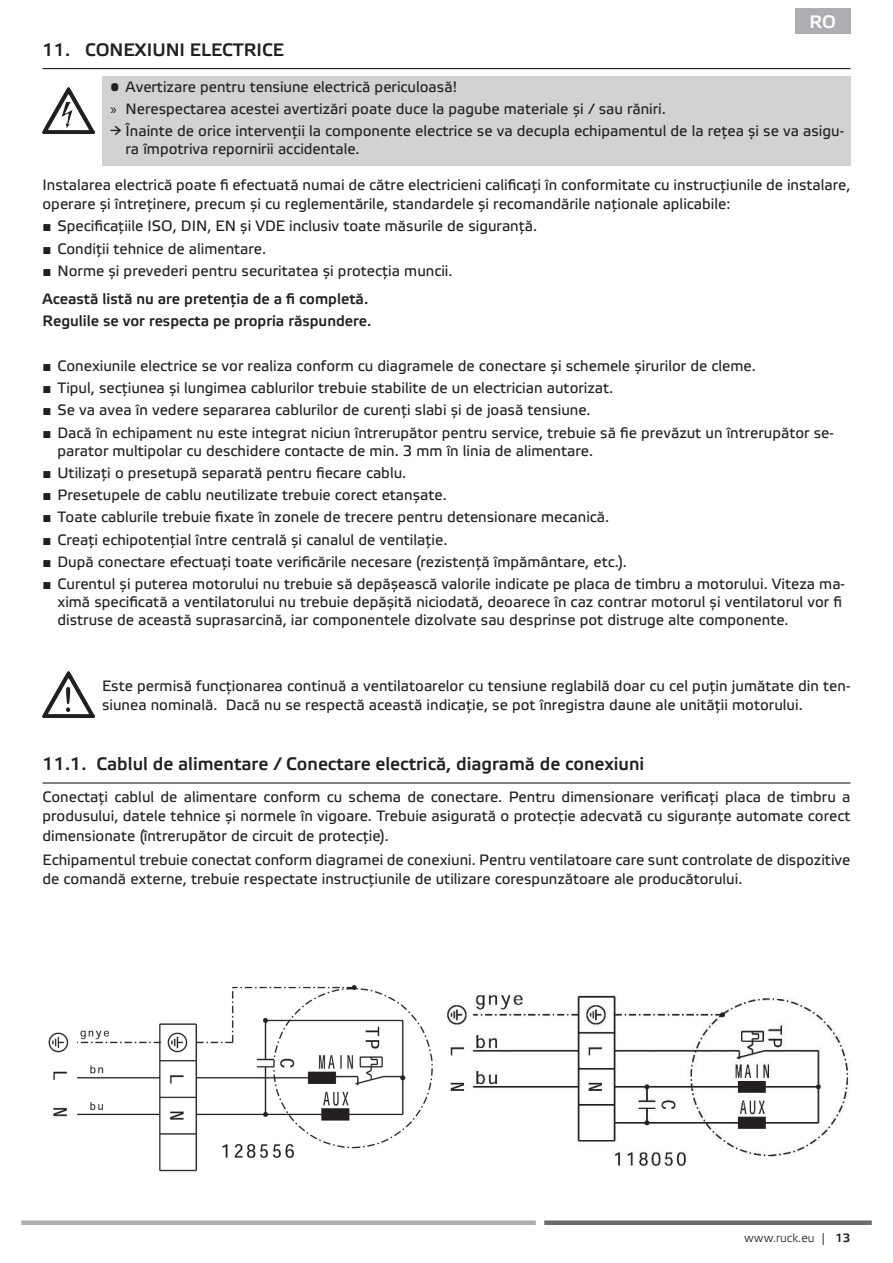
<style>
.page{position:relative;width:893px;height:1263px;background:#fff}
.page>*{position:absolute;margin:0;border:0;box-sizing:border-box;transform-origin:0 0}
.t1{font:500 18px "Etelka";color:#231f20}
.t2{font:500 18px "Etelka";color:#fff}
.t3{font:15px/19.5px "Etelka Text";color:#231f20}
.t4{font:500 15px/22.2px "Etelka";color:#231f20}
.t5{font:300 12px "Etelka";color:#231f20}
.t6{font:500 12px "Etelka";color:#231f20}
.s1{font-family:"Myriad Pro"}
.s2{font-family:"Arial"}
</style>
<div class="page">
<div style="left:21px;top:1220px;width:515px;height:5px;background:#adaeb1"></div>
<div style="left:544px;top:1220px;width:328px;height:5px;background:#6c6c70"></div>
<img style="left:43px;top:88px;width:51px;height:45px">
<img style="left:48px;top:985px;width:385px;height:187px">
<img style="left:447px;top:992px;width:403px;height:175px">
<img style="left:43px;top:672px;width:51px;height:45px">
<div style="left:795px;top:9px;width:55px;height:25px;background:#adaeb1"></div>
<div style="left:102px;top:77px;width:748px;height:89px;background:#d1d2d4"></div>
<hr style="left:43px;top:68px;width:807px;height:1px;background:#231f20">
<hr style="left:43px;top:782px;width:807px;height:1px;background:#231f20">
<p class="t2" style="left:809px;top:11px;width:28px">RO</p>
<p class="t1" style="left:43px;top:39px;width:243px">11. CONEXIUNI ELECTRICE</p>
<p class="t3" style="left:111px;top:76px;width:557px;line-height:22.2px">• Avertizare pentru tensiune electrică periculoasă!<br><span class="s1">»</span> Nerespectarea acestei avertizări poate duce la pagube materiale și / sau răniri.</p>
<p class="t3" style="left:126px;top:123px;width:720px;line-height:18px;text-indent:-15px">→ Înainte de orice intervenții la componente electrice se va decupla echipamentul de la rețea și se va asigu&shy;ra împotriva repornirii accidentale.</p>
<p class="t3" style="left:43px;top:175px;width:809px">Instalarea electrică poate fi efectuată numai de către electricieni calificați în conformitate cu instrucțiunile de instalare, operare și întreținere, precum și cu reglementările, standardele și recomandările naționale aplicabile:</p>
<p class="t3" style="left:43px;top:217px;width:496px"><span class="s2">■</span> Specificațiile ISO, DIN, EN și VDE inclusiv toate măsurile de siguranță.</p>
<p class="t3" style="left:43px;top:239px;width:225px"><span class="s2">■</span> Condiții tehnice de alimentare.</p>
<p class="t3" style="left:43px;top:261px;width:412px"><span class="s2">■</span> Norme și prevederi pentru securitatea și protecția muncii.</p>
<p class="t4" style="left:43px;top:288px;width:330px">Această listă nu are pretenția de a fi completă.<br>Regulile se vor respecta pe propria răspundere.</p>
<p class="t3" style="left:43px;top:356px;width:715px"><span class="s2">■</span> Conexiunile electrice se vor realiza conform cu diagramele de conectare și schemele șirurilor de cleme.</p>
<p class="t3" style="left:43px;top:379px;width:572px"><span class="s2">■</span> Tipul, secțiunea și lungimea cablurilor trebuie stabilite de un electrician autorizat.</p>
<p class="t3" style="left:43px;top:401px;width:550px"><span class="s2">■</span> Se va avea în vedere separarea cablurilor de curenți slabi și de joasă tensiune.</p>
<p class="t3" style="left:58px;top:424px;width:778px;line-height:18px;text-indent:-15px"><span class="s2">■</span> Dacă în echipament nu este integrat niciun întrerupător pentru service, trebuie să fie prevăzut un întrerupător se&shy;parator multipolar cu deschidere contacte de min. 3 mm în linia de alimentare.</p>
<p class="t3" style="left:43px;top:463px;width:365px"><span class="s2">■</span> Utilizați o presetupă separată pentru fiecare cablu.</p>
<p class="t3" style="left:43px;top:486px;width:406px"><span class="s2">■</span> Presetupele de cablu neutilizate trebuie corect etanșate.</p>
<p class="t3" style="left:43px;top:508px;width:568px"><span class="s2">■</span> Toate cablurile trebuie fixate în zonele de trecere pentru detensionare mecanică.</p>
<p class="t3" style="left:43px;top:530px;width:406px"><span class="s2">■</span> Creați echipotențial între centrală și canalul de ventilație.</p>
<p class="t3" style="left:43px;top:552px;width:586px"><span class="s2">■</span> După conectare efectuați toate verificările necesare (rezistență împământare, etc.).</p>
<p class="t3" style="left:58px;top:575px;width:789px;line-height:18px;text-indent:-15px"><span class="s2">■</span> Curentul și puterea motorului nu trebuie să depășească valorile indicate pe placa de timbru a motorului. Viteza ma&shy;ximă specificată a ventilatorului nu trebuie depășită niciodată, deoarece în caz contrar motorul și ventilatorul vor fi distruse de această suprasarcină, iar componentele dizolvate sau desprinse pot distruge alte componente.</p>
<p class="t3" style="left:102px;top:677px;width:750px">Este permisă funcționarea continuă a ventilatoarelor cu tensiune reglabilă doar cu cel puțin jumătate din ten&shy;siunea nominală. Dacă nu se respectă această indicație, se pot înregistra daune ale unității motorului.</p>
<p class="t1" style="left:43px;top:753px;width:603px">11.1. Cablul de alimentare / Conectare electrică, diagramă de conexiuni</p>
<p class="t3" style="left:43px;top:787px;width:809px;text-align:justify">Conectați cablul de alimentare conform cu schema de conectare. Pentru dimensionare verificați placa de timbru a produsului, datele tehnice și normele în vigoare. Trebuie asigurată o protecție adecvată cu siguranțe automate corect dimensionate (întrerupător de circuit de protecție).</p>
<p class="t3" style="left:43px;top:850px;width:809px">Echipamentul trebuie conectat conform diagramei de conexiuni. Pentru ventilatoare care sunt controlate de dispozitive de comandă externe, trebuie respectate instrucțiunile de utilizare corespunzătoare ale producătorului.</p>
<p class="t5" style="left:744px;top:1231px;width:82px">www.ruck.eu |</p>
<p class="t6" style="left:835px;top:1231px;width:17px">13</p>
</div>
